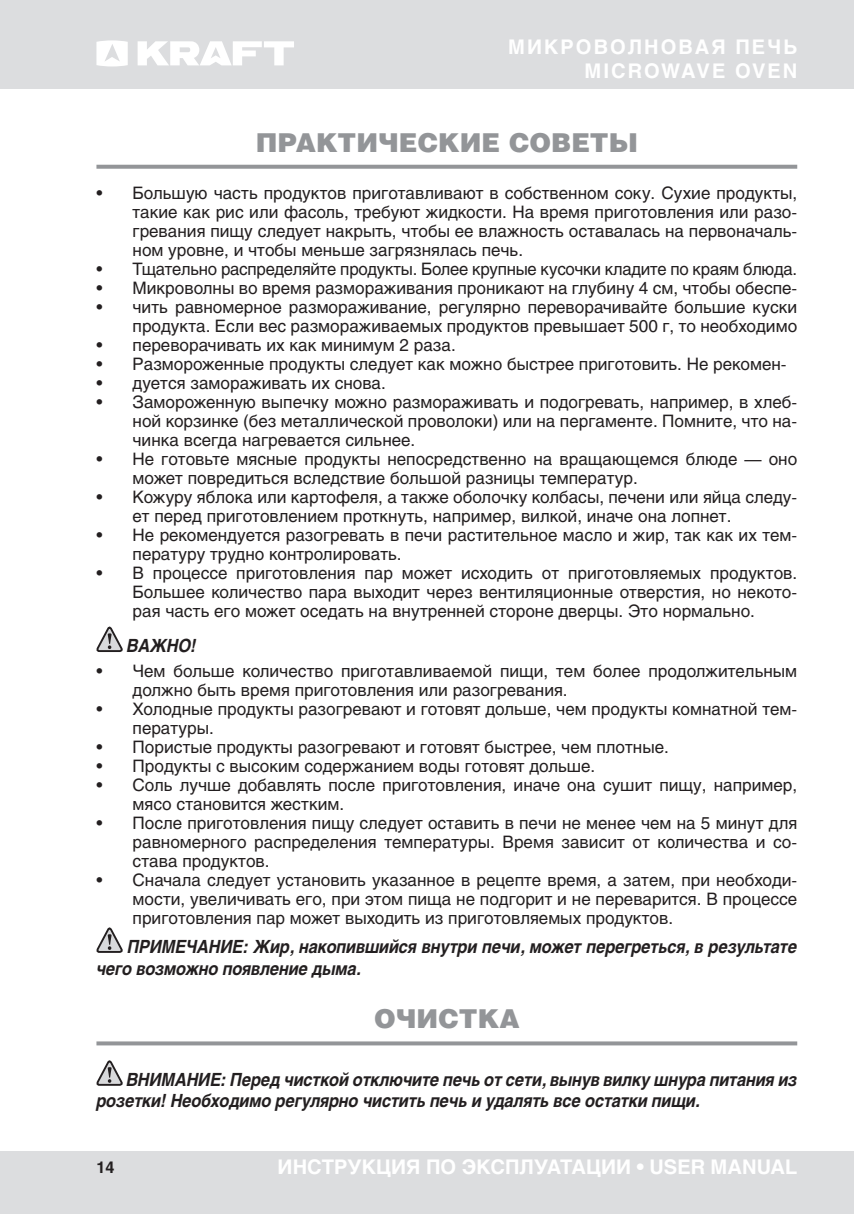
<style>
.page{position:relative;width:854px;height:1214px;background:#fff}
.page>*{position:absolute;margin:0;border:0;box-sizing:border-box;transform-origin:0 0}
.t1{font:900 26px "Helios";color:#939598}
.t2{font:700 20px "Helios";color:#fff}
.t3{font:700 20px/24px "Helios";letter-spacing:.1em;color:#fff;text-align:right}
.t4{font:italic 700 18px/21.6px "Helios";letter-spacing:-.01em;color:#231f20;scale:.9 1}
.t5{font:17px/19px "Helios";color:#231f20}
.t6{font:700 16px "Helios";color:#231f20}
</style>
<div class="page">
<div style="left:0;top:0;width:853px;height:88px;background:#dcdddf"></div>
<div style="left:0;top:1151px;width:853px;height:62px;background:#dcdddf"></div>
<hr style="left:853px;top:1151px;width:1px;height:62px;background:#dcdddf">
<svg style="left:96px;top:40px;width:32px;height:26px"></svg>
<svg style="left:137px;top:41px;width:157px;height:24px"></svg>
<svg style="left:96px;top:165px;width:701px;height:4px;background:#9a9c9f"></svg>
<svg style="left:96px;top:1041px;width:701px;height:4px;background:#9ea0a3"></svg>
<svg style="left:96px;top:626px;width:27px;height:26px"></svg>
<svg style="left:96px;top:927px;width:27px;height:26px"></svg>
<svg style="left:96px;top:1060px;width:27px;height:26px"></svg>
<p class="t3" style="left:508px;top:35px;width:290px">МИКРОВОЛНОВАЯ ПЕЧЬ<br>MICROWAVE OVEN</p>
<h1 class="t1" style="left:256px;top:126px;width:383px">ПРАКТИЧЕСКИЕ СОВЕТЫ</h1>
<p class="t5" style="left:132px;top:183px;width:666px;text-align:justify;text-indent:-36px">• Большую часть продуктов приготавливают в собственном соку. Сухие продукты, такие как рис или фасоль, требуют жидкости. На время приготовления или разо&shy;гревания пищу следует накрыть, чтобы ее влажность оставалась на первоначаль&shy;ном уровне, и чтобы меньше загрязнялась печь.</p>
<p class="t5" style="left:96px;top:259px;width:702px">• Тщательно распределяйте продукты. Более крупные кусочки кладите по краям блюда.</p>
<p class="t5" style="left:96px;top:278px;width:702px">• Микроволны во время размораживания проникают на глубину 4 см, чтобы обеспе-</p>
<p class="t5" style="left:96px;top:297px;width:702px;text-align:right">• чить равномерное размораживание, регулярно переворачивайте большие куски продукта. Если вес размораживаемых продуктов превышает 500 г, то необходимо</p>
<p class="t5" style="left:96px;top:335px;width:361px">• переворачивать их как минимум 2 раза.</p>
<p class="t5" style="left:96px;top:354px;width:691px">• Размороженные продукты следует как можно быстрее приготовить. Не рекомен-</p>
<p class="t5" style="left:96px;top:373px;width:291px">• дуется замораживать их снова.</p>
<p class="t5" style="left:132px;top:392px;width:666px;text-align:justify;text-indent:-36px">• Замороженную выпечку можно размораживать и подогревать, например, в хлеб&shy;ной корзинке (без металлической проволоки) или на пергаменте. Помните, что на&shy;чинка всегда нагревается сильнее.</p>
<p class="t5" style="left:132px;top:449px;width:666px;text-indent:-36px">• Не готовьте мясные продукты непосредственно на вращающемся блюде — оно может повредиться вследствие большой разницы температур.</p>
<p class="t5" style="left:132px;top:487px;width:666px;text-indent:-36px">• Кожуру яблока или картофеля, а также оболочку колбасы, печени или яйца следу&shy;ет перед приготовлением проткнуть, например, вилкой, иначе она лопнет.</p>
<p class="t5" style="left:132px;top:525px;width:666px;text-indent:-36px">• Не рекомендуется разогревать в печи растительное масло и жир, так как их тем&shy;пературу трудно контролировать.</p>
<p class="t5" style="left:132px;top:563px;width:666px;text-align:justify;text-indent:-36px">• В процессе приготовления пар может исходить от приготовляемых продуктов.<br>Большее количество пара выходит через вентиляционные отверстия, но некото&shy;рая часть его может оседать на внутренней стороне дверцы. Это нормально.</p>
<p class="t4" style="left:127px;top:634px;width:17px">ВАЖ</p>
<p class="t4" style="left:167px;top:634px;width:34px">НО!</p>
<p class="t5" style="left:132px;top:661px;width:666px;text-indent:-36px">• Чем больше количество приготавливаемой пищи, тем более продолжительным должно быть время приготовления или разогревания.</p>
<p class="t5" style="left:132px;top:699px;width:666px;text-indent:-36px">• Холодные продукты разогревают и готовят дольше, чем продукты комнатной тем&shy;пературы.</p>
<p class="t5" style="left:96px;top:737px;width:573px">• Пористые продукты разогревают и готовят быстрее, чем плотные.</p>
<p class="t5" style="left:96px;top:756px;width:500px">• Продукты с высоким содержанием воды готовят дольше.</p>
<p class="t5" style="left:132px;top:775px;width:666px;text-indent:-36px">• Соль лучше добавлять после приготовления, иначе она сушит пищу, например, мясо становится жестким.</p>
<p class="t5" style="left:132px;top:813px;width:666px;text-align:justify;text-indent:-36px">• После приготовления пищу следует оставить в печи не менее чем на 5 минут для равномерного распределения температуры. Время зависит от количества и со&shy;става продуктов.</p>
<p class="t5" style="left:132px;top:870px;width:666px;text-align:justify;text-indent:-36px">• Сначала следует установить указанное в рецепте время, а затем, при необходи&shy;мости, увеличивать его, при этом пища не подгорит и не переварится. В процессе приготовления пар может выходить из приготовляемых продуктов.</p>
<p class="t4" style="left:96px;top:935px;width:779px;text-indent:31px">ПРИМЕ ЧАНИЕ: Жир, накопившийся внутри печи, может перегреться, в результате чего возможно появление дыма.</p>
<h1 class="t1" style="left:374px;top:1002px;width:147px">ОЧИСТКА</h1>
<p class="t4" style="left:96px;top:1068px;width:779px;text-indent:30px">ВНИМА НИЕ: Перед чисткой отключите печь от сети, вынув вилку шнура питания из розетки! Необходимо регулярно чистить печь и удалять все остатки пищи.</p>
<p class="t6" style="left:96px;top:1157px;width:19px">14</p>
<p class="t2" style="left:277px;top:1155px;width:521px">ИНСТРУКЦИЯ ПО ЭКСПЛУАТАЦИИ • USER MANUAL</p>
</div>
